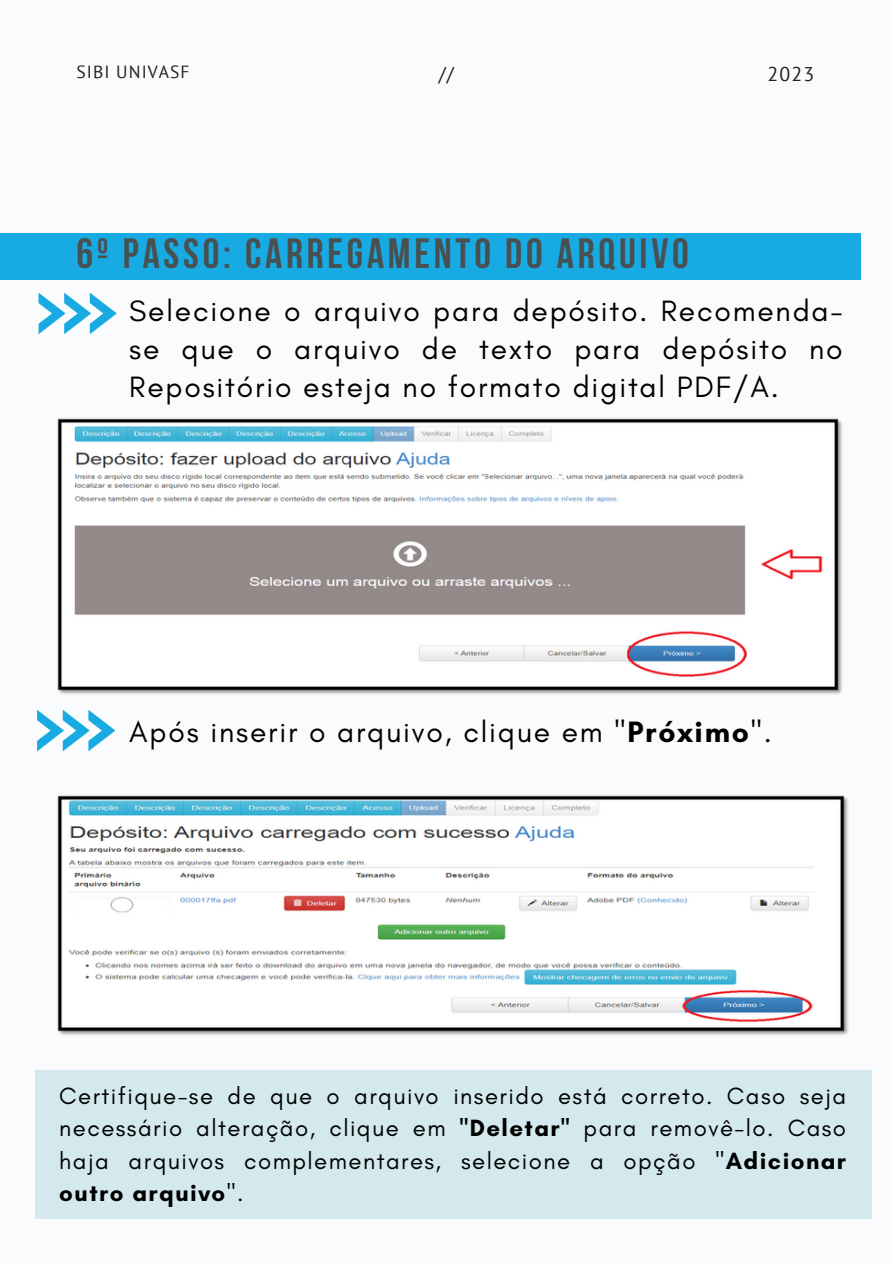
<style>
.page{position:relative;width:893px;height:1264px;background:#fff}
.page>*{position:absolute;margin:0;border:0;box-sizing:border-box;transform-origin:0 0}
.t1{font:700 42.15px "Bebas Neue";letter-spacing:.09em;color:#495052}
.t2{font:30px/38.2px "Glacial Indifference";letter-spacing:.06em;color:#000;text-align:justify}
.t3{font:24px/32.5px "Glacial Indifference";letter-spacing:.06em;color:#000;text-align:justify}
.t4{font:19.8px "PT Sans";color:#222}
.t5{font:17.55px "PT Sans";letter-spacing:.06em;color:#222}
.s1{font-weight:700}
</style>
<div class="page">
<div style="left:0;top:0;width:892px;height:1262px;background:#f9fbfc"></div>
<div style="left:0;top:233px;width:860px;height:46px;background:#18abe3"></div>
<svg style="left:39px;top:292px;width:78px;height:42px"></svg>
<img style="left:57px;top:795px;width:791px;height:240px">
<img style="left:57px;top:418px;width:785px;height:276px">
<div style="left:35px;top:1069px;width:836px;height:149px;background:#d3e9ee"></div>
<svg style="left:37px;top:710px;width:78px;height:41px"></svg>
<p class="t5" style="left:76px;top:60px;width:115px">SIBI UNIVASF</p>
<p class="t4" style="left:438px;top:61px;width:17px">//</p>
<p class="t4" style="left:767px;top:61px;width:48px">2023</p>
<p class="t1" style="left:76px;top:236px;width:613px">6º PASSO: CARREGAMENTO DO ARQUIVO</p>
<p class="t2" style="left:129px;top:291px;width:715px">Selecione o arquivo para depósito. Recomenda&shy;se que o arquivo de texto para depósito no Repositório esteja no formato digital PDF/A.</p>
<p class="t2" style="left:129px;top:712px;width:643px">Após inserir o arquivo, clique em "<span class="s1">Próximo</span>".</p>
<p class="t3" style="left:59px;top:1078px;width:788px">Certifique-se de que o arquivo inserido está correto. Caso seja necessário alteração, clique em <span class="s1">"Deletar"</span> para removê-lo. Caso haja arquivos complementares, selecione a opção "<span class="s1">Adicionar outro arquivo</span>".</p>
</div>
